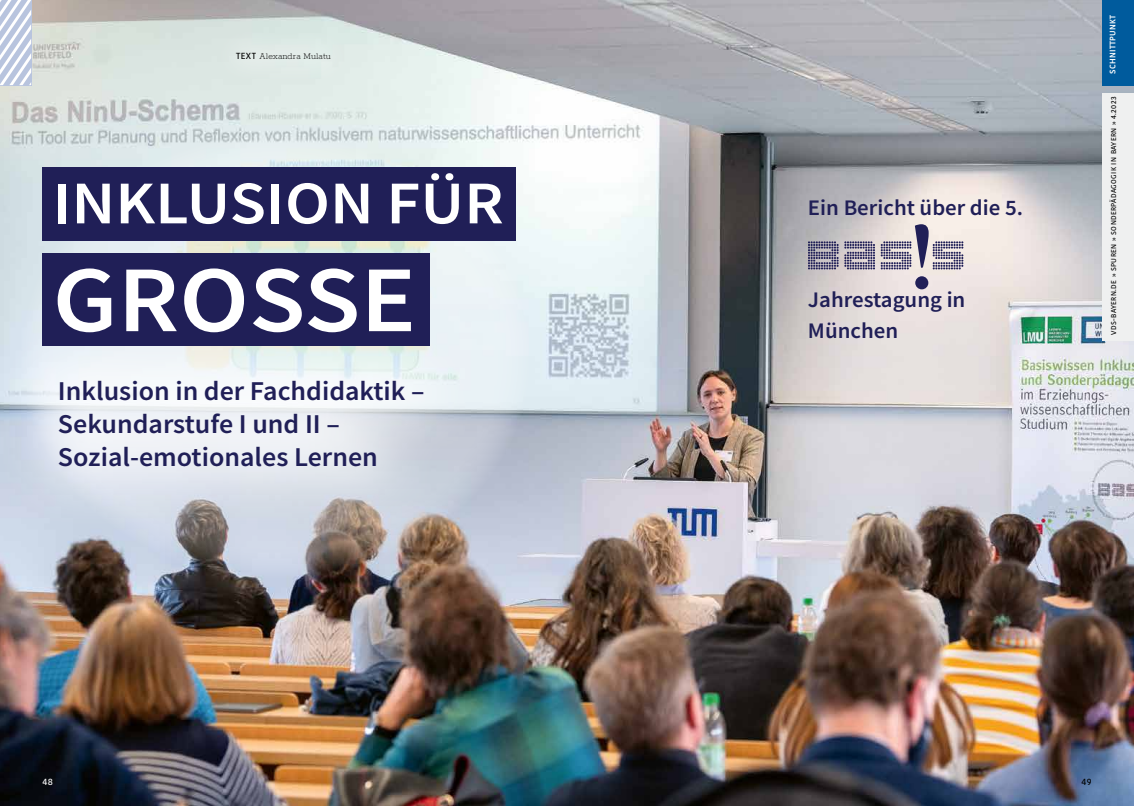
<style>
.page{position:relative;width:1134px;height:806px;background:#fff}
.page>*{position:absolute;margin:0;border:0;box-sizing:border-box;transform-origin:0 0}
.t1{font:600 94px "Source Sans Pro";color:#fff;scale:1.1 1}
.t2{font:600 60.6px "Source Sans Pro";color:#fff;scale:1.1 1}
.t3{font:600 27.2px/33px "Source Sans Pro";color:#201f57}
.t4{font:600 22.2px/30.8px "Source Sans Pro";color:#201f57}
.t5{font:200 10px "Rokkitt";color:#000}
.t6{font:500 9px "Kohinoor Devanagari";color:#fff}
.t7{font:500 9px "Kohinoor Devanagari";color:#000}
.t8{font:600 8px "Kohinoor Devanagari";letter-spacing:.03em;color:#fff}
.t9{font:600 8px "Kohinoor Devanagari";letter-spacing:.05em;color:#fff}
.t10{font:500 7px "Kohinoor Devanagari";letter-spacing:.05em;color:#000}
.s1{font-family:"Kohinoor Devanagari";font-weight:500;font-size:8.8px}
</style>
<div class="page">
<img style="left:0;top:0;width:1134px;height:805px">
<div style="left:1103px;top:0;width:31px;height:85px;background:#005b9d"></div>
<svg style="left:0;top:0;width:31px;height:85px"></svg>
<svg style="left:808px;top:241px;width:67px;height:28px;background:#89849b"></svg>
<svg style="left:881px;top:224px;width:82px;height:65px;background:#c0b8c1"></svg>
<div style="left:211px;top:26px;width:144px;height:59px;background:#deeae5"></div>
<svg style="left:20px;top:133px;width:511px;height:445px;background:#ced3d6"></svg>
<div style="left:0;top:313px;width:487px;height:219px;background:#fff;opacity:.75"></div>
<div style="left:43px;top:253px;width:387px;height:93px;background:#201f57"></div>
<div style="left:43px;top:167px;width:473px;height:74px;background:#201f57"></div>
<div style="left:1103px;top:93px;width:31px;height:247px;background:#eff0f0"></div>
<p class="t5" style="left:236px;top:49px;width:96px"><span class="s1">TEXT</span> Alexandra Mulatu</p>
<h2 class="t2" style="left:53px;top:163px;width:412px">INKLUSION FÜR</h2>
<h1 class="t1" style="left:53px;top:238px;width:332px">GROSSE</h1>
<p class="t3" style="left:58px;top:373px;width:368px">Inklusion in der Fachdidaktik –<br>Sekundarstufe I und II –<br>Sozial-emotionales Lernen</p>
<p class="t4" style="left:808px;top:192px;width:217px">Ein Bericht über die 5.</p>
<p class="t4" style="left:808px;top:284px;width:159px">Jahrestagung in<br>München</p>
<p class="t8" style="left:1108px;top:74px;width:60px;rotate:-90deg">SCHNITTPUNKT</p>
<p class="t9" style="left:1108px;top:68px;width:51px;rotate:-90deg">BLICKPUNKT</p>
<p class="t10" style="left:1110px;top:334px;width:239px;rotate:-90deg">VDS-BAYERN.DE » SPUREN » SONDERPÄDAGOGIK IN BAYERN » 4.2023</p>
<p class="t6" style="left:43px;top:776px;width:12px">48</p>
<p class="t7" style="left:1081px;top:776px;width:12px">49</p>
</div>
